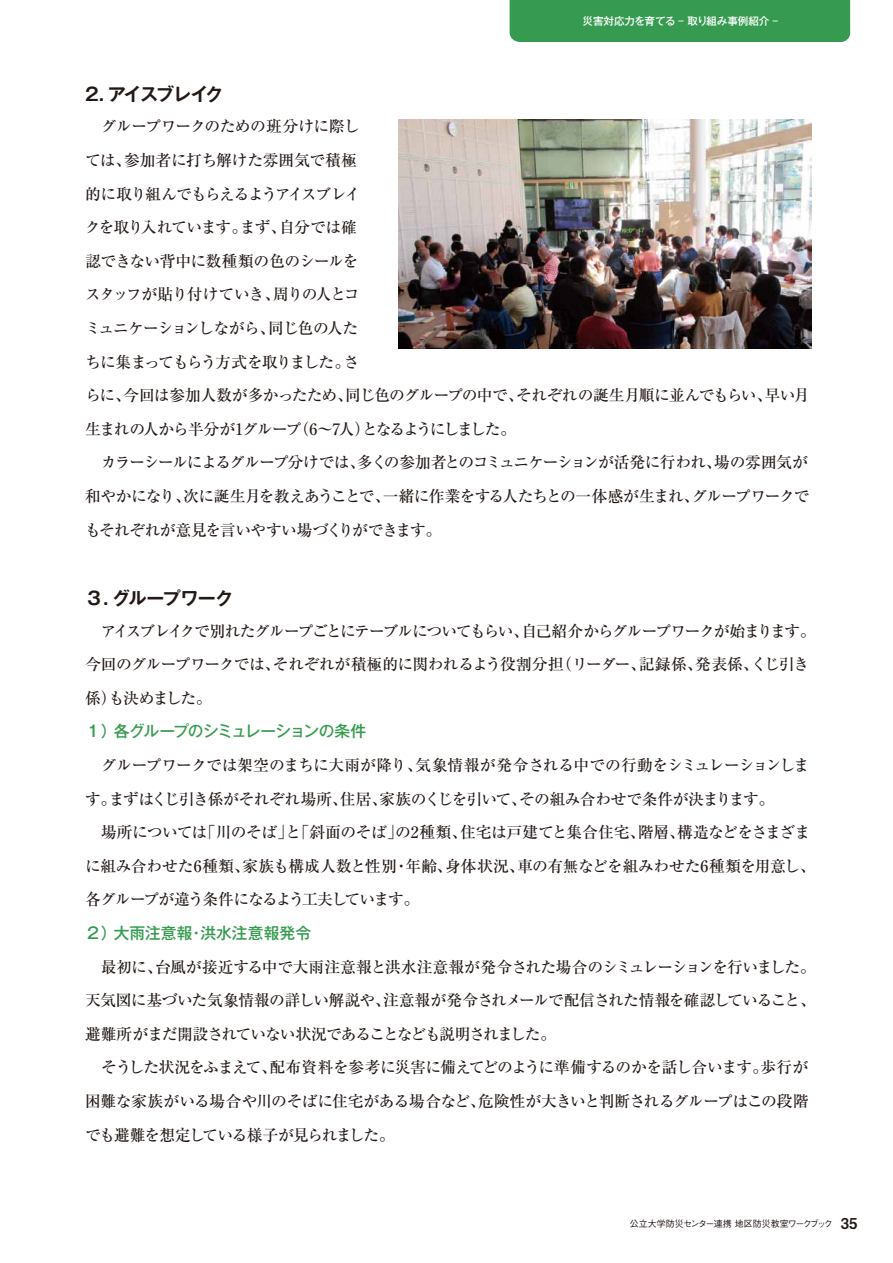
<style>
.page{position:relative;width:893px;height:1263px;background:#fff}
.page>*{position:absolute;margin:0;border:0;box-sizing:border-box;transform-origin:0 0}
.t1{font:700 18px "Gothic MB101 Pro De";letter-spacing:-.105em;color:#221815}
.t2{font:700 18px "Gothic MB101 Pro De";letter-spacing:-.04em;color:#221815}
.t3{font:500 15.75px/33.6px "Ryumin Pro";letter-spacing:-.045em;color:#221815}
.t4{font:500 15.75px/33.6px "Ryumin Pro";letter-spacing:-.07em;color:#221815}
.t5{font:500 15.75px "Gothic MB101 Pro";letter-spacing:-.07em;color:#369b50}
.t6{font:500 15.75px "Gothic MB101 Pro";letter-spacing:.005em;color:#369b50}
.t7{font:500 10.5px "Gothic MB101 Pro";letter-spacing:-.005em;color:#fff}
.t8{font:500 9px "Gothic BBB Pro";letter-spacing:-.035em;color:#221815}
.s1{font-family:"Midashi Go Pro MB31";font-weight:400;font-size:15px}
</style>
<div class="page">
<img style="left:399px;top:119px;width:412px;height:230px">
<div style="left:510px;top:0;width:340px;height:42px;background:#369b50"></div>
<p class="t7" style="left:583px;top:13px;width:197px">災害対応力を育てる - 取り組み事例紹介 -</p>
<p class="t1" style="left:85px;top:79px;width:140px">2．アイスブレイク</p>
<p class="t3" style="left:85px;top:109px;width:726px">　グループワークのための班分けに際し<br>ては、参加者に打ち解けた雰囲気で積極<br>的に取り組んでもらえるようアイスブレイ<br>クを取り入れています。まず、自分では確<br>認できない背中に数種類の色のシールを<br>スタッフが貼り付けていき、周りの人とコ<br>ミュニケーションしながら、同じ色の人た<br>ちに集まってもらう方式を取りました。さ<br>らに、今回は参加人数が多かったため、同じ色のグループの中で、それぞれの誕生月順に並んでもらい、早い月生まれの人から半分が1グループ（6～7人）となるようにしました。<br>　カラーシールによるグループ分けでは、多くの参加者とのコミュニケーションが活発に行われ、場の雰囲気が和やかになり、次に誕生月を教えあうことで、一緒に作業をする人たちとの一体感が生まれ、グループワークでもそれぞれが意見を言いやすい場づくりができます。</p>
<p class="t2" style="left:85px;top:583px;width:150px">３．グループワーク</p>
<p class="t4" style="left:85px;top:613px;width:732px">　アイスブレイクで別れたグループごとにテーブルについてもらい、自己紹介からグループワークが始まります。今回のグループワークでは、それぞれが積極的に関われるよう役割分担（リーダー、記録係、発表係、くじ引き係）も決めました。</p>
<p class="t5" style="left:85px;top:718px;width:283px">１）各グループのシミュレーションの条件</p>
<p class="t3" style="left:85px;top:747px;width:732px">　グループワークでは架空のまちに大雨が降り、気象情報が発令される中での行動をシミュレーションします。まずはくじ引き係がそれぞれ場所、住居、家族のくじを引いて、その組み合わせで条件が決まります。<br>　場所については「川のそば」と「斜面のそば」の2種類、住宅は戸建てと集合住宅、階層、構造などをさまざまに組み合わせた6種類、家族も構成人数と性別・年齢、身体状況、車の有無などを組みわせた6種類を用意し、各グループが違う条件になるよう工夫しています。</p>
<p class="t6" style="left:85px;top:920px;width:228px">２）大雨注意報・洪水注意報発令</p>
<p class="t3" style="left:85px;top:949px;width:732px">　最初に、台風が接近する中で大雨注意報と洪水注意報が発令された場合のシミュレーションを行いました。天気図に基づいた気象情報の詳しい解説や、注意報が発令されメールで配信された情報を確認していること、避難所がまだ開設されていない状況であることなども説明されました。<br>　そうした状況をふまえて、配布資料を参考に災害に備えてどのように準備するのかを話し合います。歩行が困難な家族がいる場合や川のそばに住宅がある場合など、危険性が大きいと判断されるグループはこの段階でも避難を想定している様子が見られました。</p>
<p class="t8" style="left:630px;top:1216px;width:229px">公立大学防災センター連携 地区防災教室ワークブック　<span class="s1">35</span></p>
</div>
